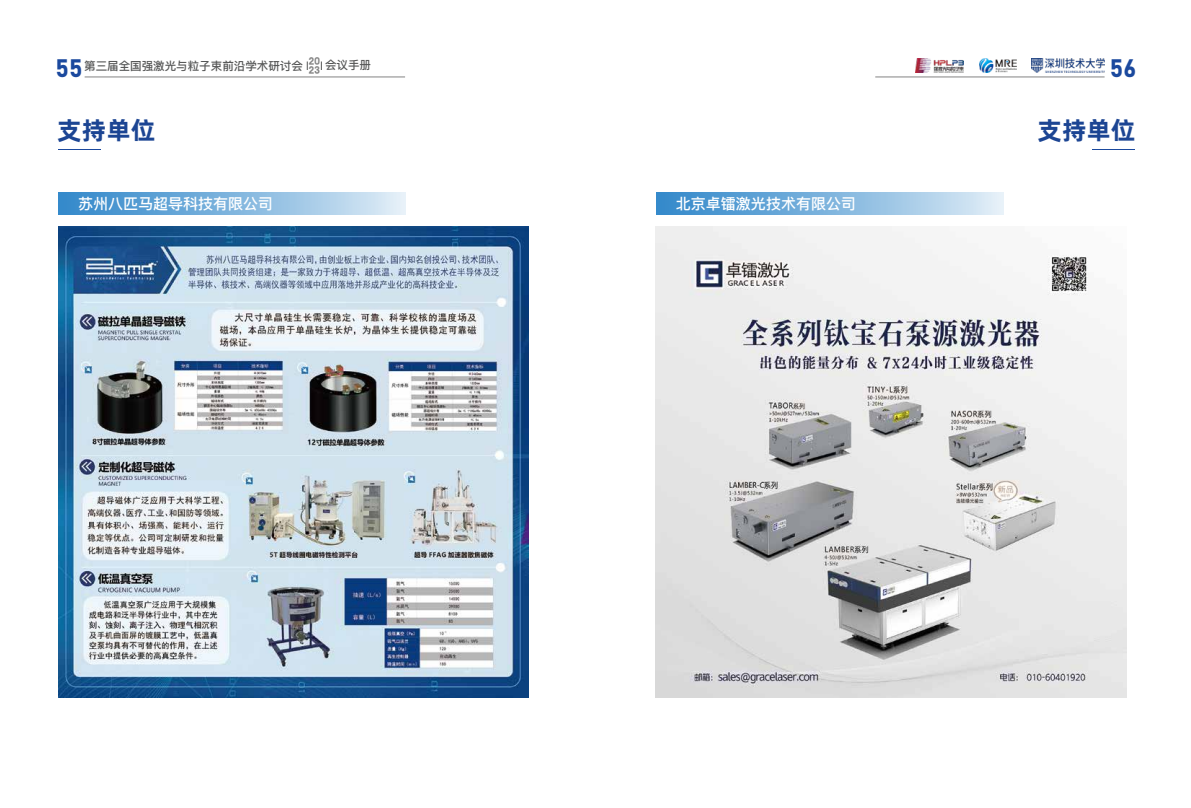
<style>
.page{position:relative;width:1191px;height:808px;background:#fff}
.page>*{position:absolute;margin:0;border:0;box-sizing:border-box;transform-origin:0 0}
.t1{font:25px "Alibaba Pu Hui Ti B";color:#1c4593}
.t2{font:25px "Bahnschrift";color:#1b499e}
.t3{font:15px "Ping Fang SC Bold";color:#fff}
.t4{font:11.5px "Ping Fang SC Bold";color:#555656}
.t5{font:10.8px "H Yb 2 gj";color:#848484}
</style>
<div class="page">
<img style="left:656px;top:227px;width:470px;height:471px">
<img style="left:58px;top:227px;width:471px;height:471px">
<img style="left:915px;top:59px;width:48px;height:14px">
<img style="left:1031px;top:59px;width:73px;height:14px">
<img style="left:979px;top:59px;width:37px;height:14px">
<hr style="left:85px;top:76px;width:320px;height:1px;background:#848484">
<hr style="left:875px;top:76px;width:229px;height:1px;background:#848484">
<hr style="left:58px;top:149px;width:43px;height:1px;background:#1b499e">
<hr style="left:1091px;top:149px;width:43px;height:1px;background:#1b499e">
<div style="left:58px;top:192px;width:348px;height:23px;background:linear-gradient(to right,#2b84c8,#dceaf6)"></div>
<div style="left:656px;top:192px;width:347px;height:23px;background:linear-gradient(to right,#2b84c8,#dceaf6)"></div>
<p class="t5" style="left:309px;top:56px;width:12px">20</p>
<h1 class="t2" style="left:56px;top:49px;width:29px">55</h1>
<h1 class="t2" style="left:1109px;top:49px;width:28px">56</h1>
<p class="t4" style="left:309px;top:58px;width:64px"><sub>23</sub> 会议手册</p>
<p class="t4" style="left:84px;top:59px;width:220px">第三届全国强激光与粒子束前沿学术研讨会</p>
<h1 class="t1" style="left:57px;top:111px;width:100px">支持单位</h1>
<h1 class="t1" style="left:1037px;top:111px;width:100px">支持单位</h1>
<h2 class="t3" style="left:78px;top:195px;width:197px">苏州八匹马超导科技有限公司</h2>
<h2 class="t3" style="left:676px;top:195px;width:181px">北京卓镭激光技术有限公司</h2>
</div>
